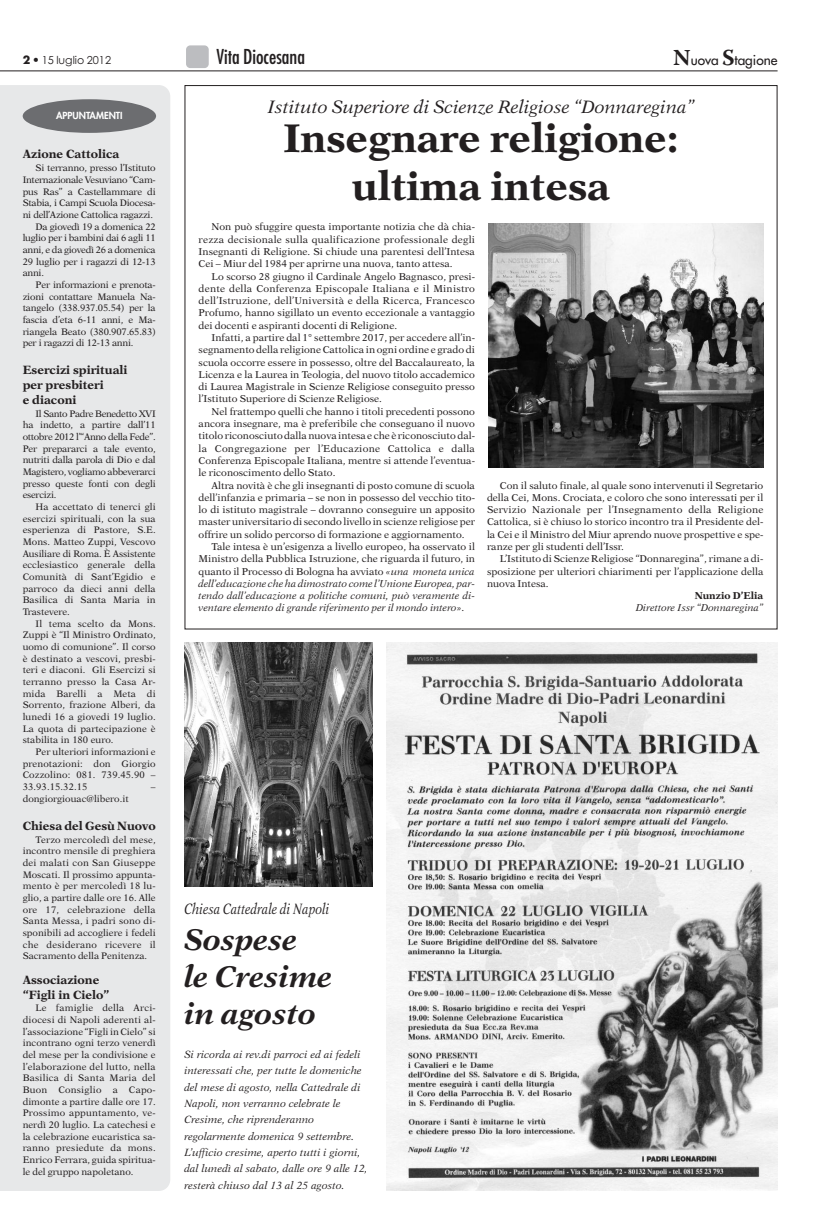
<style>
.page{position:relative;width:823px;height:1225px;background:#fff}
.page>*{position:absolute;margin:0;border:0;box-sizing:border-box;transform-origin:0 0}
.t1{font:700 40px/48px "New Aster";color:#231f20;text-align:center}
.t2{font:italic 700 30px/36.7px "New Aster";color:#231f20}
.t3{font:condensed 20px "Futura";color:#231f20}
.t4{font:italic 18px "New Aster";color:#231f20}
.t5{font:italic 15px "New Aster";color:#231f20;scale:.8 1}
.t6{font:13.6px "Futura";color:#231f20}
.t7{font:700 12px/14.7px "New Aster";color:#231f20}
.t8{font:11px "Century Gothic";color:#231f20}
.t9{font:italic 10.5px/16.3px "New Aster";color:#231f20}
.t10{font:10px/12.3px "New Aster";color:#231f20;text-align:justify}
.t11{font:italic 10px/12.3px "New Aster";color:#231f20;text-align:justify}
.t12{font:700 10px "New Aster";color:#231f20}
.t13{font:9.5px/11.7px "New Aster";letter-spacing:-.015em;color:#231f20;text-align:justify}
.t14{font:800 9.5px "Futura";color:#fff}
.s1{font-family:"Futura";font-weight:700}
.s2{font-family:"Futura"}
.s3{font-family:"Warnock Pro";font-weight:700;font-size:22.7px}
.s4{font-style:normal}
</style>
<div class="page">
<hr style="left:0;top:70px;width:777px;height:1px;background:#231f20">
<div style="left:186px;top:45px;width:23px;height:23px;background:#bcbdc0;border-radius:4px"></div>
<div style="left:0;top:85px;width:170px;height:1106px;background:#e7e8e9"></div>
<div style="left:23px;top:99px;width:133px;height:34px;background:#6c6d70;border-radius:50%"></div>
<img style="left:386px;top:643px;width:391px;height:548px">
<img style="left:184px;top:643px;width:188px;height:243px">
<img style="left:488px;top:223px;width:275px;height:245px">
<p class="t8" style="left:23px;top:54px;width:90px"><span class="s1">2</span> <span class="s2">•</span> 15 luglio 2012</p>
<h3 class="t3" style="left:216px;top:46px;width:90px">Vita Diocesana</h3>
<h3 class="t6" style="left:672px;top:54px;width:106px"><span class="s3">N</span>uova <span class="s3">S</span>tagione</h3>
<p class="t14" style="left:56px;top:111px;width:68px">APPUNTAMENTI</p>
<p class="t7" style="left:23px;top:148px;width:98px">Azione Cattolica</p>
<p class="t13" style="left:36px;top:163px;width:121px">Si terranno, presso l’Istituto</p>
<p class="t13" style="left:23px;top:174px;width:134px">Internazionale Vesuviano “Cam-</p>
<p class="t13" style="left:23px;top:186px;width:134px">pus Ras” a Castellammare di</p>
<p class="t13" style="left:23px;top:198px;width:134px">Stabia, i Campi Scuola Diocesa-</p>
<p class="t13" style="left:23px;top:209px;width:132px">ni dell’Azione Cattolica ragazzi.</p>
<p class="t13" style="left:36px;top:221px;width:121px">Da giovedì 19 a domenica 22</p>
<p class="t13" style="left:23px;top:233px;width:134px">luglio per i bambini dai 6 agli 11</p>
<p class="t13" style="left:23px;top:244px;width:134px">anni, e da giovedì 26 a domenica</p>
<p class="t13" style="left:23px;top:256px;width:134px">29 luglio per i ragazzi di 12-13</p>
<p class="t13" style="left:23px;top:268px;width:23px">anni.</p>
<p class="t13" style="left:36px;top:279px;width:121px">Per informazioni e prenota-</p>
<p class="t13" style="left:23px;top:291px;width:134px">zioni contattare Manuela Na-</p>
<p class="t13" style="left:23px;top:303px;width:134px">tangelo (338.937.05.54) per la</p>
<p class="t13" style="left:23px;top:314px;width:134px">fascia d’eta 6-11 anni, e Ma-</p>
<p class="t13" style="left:23px;top:326px;width:134px">riangela Beato (380.907.65.83)</p>
<p class="t13" style="left:23px;top:338px;width:112px">per i ragazzi di 12-13 anni.</p>
<p class="t7" style="left:23px;top:364px;width:106px">Esercizi spirituali per presbiteri<br>e diaconi</p>
<p class="t13" style="left:23px;top:408px;width:134px;text-indent:13px">Il Santo Padre Benedetto XVI ha indetto, a partire dall’11 ottobre 2012 l’“Anno della Fede”.<br>Per prepararci a tale evento, nutriti dalla parola di Dio e dal Magistero, vogliamo abbeverarci presso queste fonti con degli esercizi.</p>
<p class="t13" style="left:23px;top:501px;width:134px;text-indent:13px">Ha accettato di tenerci gli esercizi spirituali, con la sua esperienza di Pastore, S.E.<br>Mons. Matteo Zuppi, Vescovo Ausiliare di Roma. È Assistente ecclesiastico generale della Comunità di Sant’Egidio e parroco da dieci anni della Basilica di Santa Maria in Trastevere.</p>
<p class="t13" style="left:23px;top:618px;width:134px;text-indent:13px">Il tema scelto da Mons.<br>Zuppi è “Il Ministro Ordinato, uomo di comunione”. Il corso è destinato a vescovi, presbi&shy;teri e diaconi. Gli Esercizi si terranno presso la Casa Ar&shy;mida Barelli a Meta di Sorrento, frazione Alberi, da lunedi 16 a giovedi 19 luglio.<br>La quota di partecipazione è stabilita in 180 euro.</p>
<p class="t13" style="left:23px;top:746px;width:134px;text-indent:13px">Per ulteriori informazioni e prenotazioni: don Giorgio Cozzolino: 081. 739.45.90 – 33.93.15.32.15</p>
<p class="t13" style="left:151px;top:781px;width:6px">–</p>
<p class="t13" style="left:23px;top:793px;width:107px">dongiorgiouac@libero.it</p>
<p class="t7" style="left:23px;top:819px;width:134px">Chiesa del Gesù Nuovo</p>
<p class="t13" style="left:23px;top:834px;width:134px;text-indent:13px">Terzo mercoledì del mese, incontro mensile di preghiera dei malati con San Giuseppe Moscati. Il prossimo appunta&shy;mento è per mercoledì 18 lu&shy;glio, a partire dalle ore 16. Alle ore 17, celebrazione della Santa Messa, i padri sono di&shy;sponibili ad accogliere i fedeli che desiderano ricevere il Sacramento della Penitenza.</p>
<p class="t7" style="left:23px;top:973px;width:88px">Associazione “Figli in Cielo”</p>
<p class="t13" style="left:23px;top:1003px;width:134px;text-indent:13px">Le famiglie della Arci&shy;diocesi di Napoli aderenti al&shy;l’associazione “Figli in Cielo” si incontrano ogni terzo venerdì del mese per la condivisione e l’elaborazione del lutto, nella Basilica di Santa Maria del Buon Consiglio a Capo&shy;dimonte a partire dalle ore 17.<br>Prossimo appuntamento, ve&shy;nerdì 20 luglio. La catechesi e la celebrazione eucaristica sa&shy;ranno presiedute da mons.<br>Enrico Ferrara, guida spiritua&shy;le del gruppo napoletano.</p>
<h3 class="t4" style="left:267px;top:99px;width:428px">Istituto Superiore di Scienze Religiose “Donnaregina”</h3>
<h1 class="t1" style="left:283px;top:117px;width:396px">Insegnare religione: ultima intesa</h1>
<p class="t10" style="left:198px;top:221px;width:278px;text-indent:13px">Non può sfuggire questa importante notizia che dà chia&shy;rezza decisionale sulla qualificazione professionale degli Insegnanti di Religione. Si chiude una parentesi dell’Intesa Cei – Miur del 1984 per aprirne una nuova, tanto attesa.</p>
<p class="t10" style="left:198px;top:271px;width:278px;text-indent:13px">Lo scorso 28 giugno il Cardinale Angelo Bagnasco, presi&shy;dente della Conferenza Episcopale Italiana e il Ministro dell’Istruzione, dell’Università e della Ricerca, Francesco Profumo, hanno sigillato un evento eccezionale a vantaggio dei docenti e aspiranti docenti di Religione.</p>
<p class="t10" style="left:198px;top:332px;width:278px;text-indent:13px">Infatti, a partire dal 1° settembre 2017, per accedere all’in&shy;segnamento della religione Cattolica in ogni ordine e grado di scuola occorre essere in possesso, oltre del Baccalaureato, la Licenza e la Laurea in Teologia, del nuovo titolo accademico di Laurea Magistrale in Scienze Religiose conseguito presso l’Istituto Superiore di Scienze Religiose.</p>
<p class="t10" style="left:198px;top:406px;width:278px;text-indent:13px">Nel frattempo quelli che hanno i titoli precedenti possono ancora insegnare, ma è preferibile che conseguano il nuovo titolo riconosciutodallanuova intesa e che è riconosciutodal&shy;la Congregazione per l’Educazione Cattolica e dalla Conferenza Episcopale Italiana, mentre si attende l’eventua&shy;le riconoscimento dello Stato.</p>
<p class="t10" style="left:198px;top:479px;width:278px;text-indent:13px">Altra novità è che gli insegnanti di posto comune di scuola dell’infanzia e primaria – se non in possesso del vecchio tito&shy;lo di istituto magistrale – dovranno conseguire un apposito master universitario di secondo livello in scienze religiose per offrire un solido percorso di formazione e aggiornamento.</p>
<p class="t11" style="left:198px;top:541px;width:278px;text-indent:13px"><span class="s4">Tale intesa è un’esigenza a livello europeo, ha osservato il Ministro della Pubblica Istruzione, che riguarda il futuro, in quanto il Processo di Bologna ha avviato</span> «una moneta unica dell’educazione che ha dimostrato come l’Unione Europea, par&shy;tendo dall’educazione a politiche comuni, può veramente di&shy;ventare elemento di grande riferimento per il mondo intero».</p>
<p class="t10" style="left:486px;top:479px;width:278px;text-indent:13px">Con il saluto finale, al quale sono intervenuti il Segretario della Cei, Mons. Crociata, e coloro che sono interessati per il Servizio Nazionale per l’Insegnamento della Religione Cattolica, si è chiuso lo storico incontro tra il Presidente del&shy;la Cei e il Ministro del Miur aprendo nuove prospettive e spe&shy;ranze per gli studenti dell’Issr.</p>
<p class="t10" style="left:486px;top:553px;width:278px;text-indent:13px">L’Istituto di Scienze Religiose “Donnaregina”, rimane a di&shy;sposizione per ulteriori chiarimenti per l’applicazione della nuova Intesa.</p>
<p class="t12" style="left:694px;top:591px;width:70px">Nunzio D’Elia</p>
<p class="t11" style="left:635px;top:602px;width:129px">Direttore Issr “Donnaregina”</p>
<h3 class="t5" style="left:184px;top:902px;width:183px">Chiesa Cattedrale di Napoli</h3>
<h2 class="t2" style="left:184px;top:923px;width:149px">Sospese<br>le Cresime in agosto</h2>
<p class="t9" style="left:184px;top:1047px;width:185px">Si ricorda ai rev.di parroci ed ai fedeli interessati che, per tutte le domeniche del mese di agosto, nella Cattedrale di Napoli, non verranno celebrate le Cresime, che riprenderanno regolarmente domenica 9 settembre.<br>L’ufficio cresime, aperto tutti i giorni, dal lunedì al sabato, dalle ore 9 alle 12, resterà chiuso dal 13 al 25 agosto.</p>
</div>
